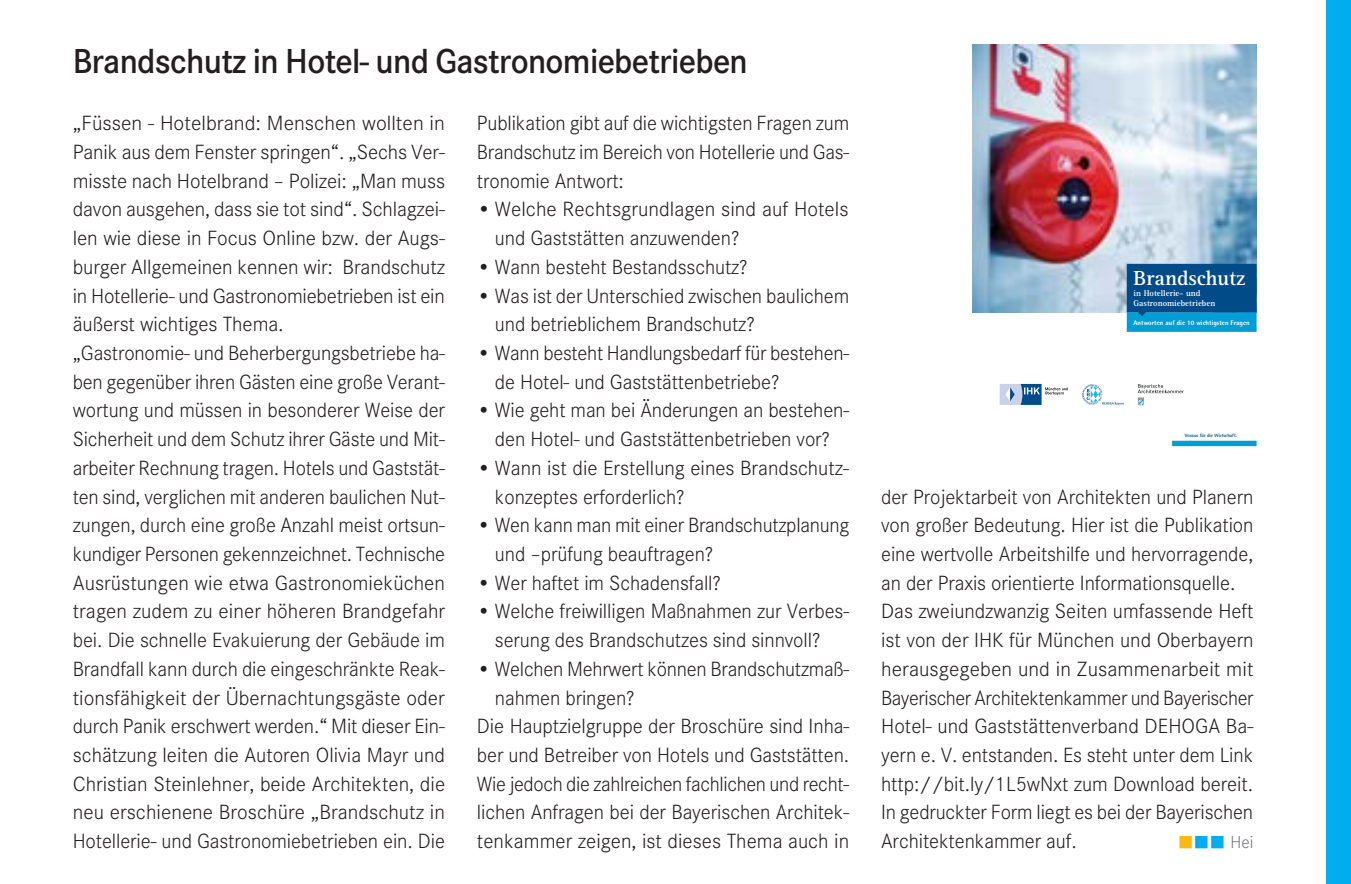
<style>
.page{position:relative;width:1351px;height:884px;background:#fff}
.page>*{position:absolute;margin:0;border:0;box-sizing:border-box;transform-origin:0 0}
.t1{font:600 36px "Corporate S";letter-spacing:-.02em;color:#231f20;scale:.96 1}
.t2{font:300 21.38px/28.8px "Corporate S";letter-spacing:-.005em;color:#231f20}
.t3{font:700 20.93px "Agfa Rotis Serif";color:#fff}
.t4{font:300 18px "Corporate S";color:#76787b}
.t5{font:700 8.55px/10.1px "Agfa Rotis Serif";color:#fff}
.t6{font:800 6.75px "Agfa Rotis Semisans";color:#fff}
.t7{font:800 4.73px "Agfa Rotis Semisans";color:#004b88}
.s1{color:#fcb914}
.s2{color:#00aeef}
</style>
<div class="page">
<div style="left:1326px;top:0;width:24px;height:884px;background:#00aeef"></div>
<img style="left:972px;top:45px;width:284px;height:267px">
<svg style="left:1126px;top:264px;width:130px;height:68px;background:#03649e"></svg>
<svg style="left:999px;top:384px;width:68px;height:21px"></svg>
<svg style="left:1172px;top:441px;width:84px;height:5px"></svg>
<svg style="left:1082px;top:384px;width:41px;height:21px"></svg>
<svg style="left:1137px;top:384px;width:46px;height:21px"></svg>
<h1 class="t1" style="left:73px;top:41px;width:704px">Brandschutz in Hotel- und Gastronomiebetrieben</h1>
<p class="t2" style="left:73px;top:109px;width:374px">„Füssen - Hotelbrand: Menschen wollten in Panik aus dem Fenster springen“. „Sechs Ver&shy;misste nach Hotelbrand – Polizei: „Man muss davon ausgehen, dass sie tot sind“. Schlagzei&shy;len wie diese in Focus Online bzw. der Augs&shy;burger Allgemeinen kennen wir: Brandschutz in Hotellerie- und Gastronomiebetrieben ist ein äußerst wichtiges Thema.<br>„Gastronomie- und Beherbergungsbetriebe ha&shy;ben gegenüber ihren Gästen eine große Verant&shy;wortung und müssen in besonderer Weise der Sicherheit und dem Schutz ihrer Gäste und Mit&shy;arbeiter Rechnung tragen. Hotels und Gaststät&shy;ten sind, verglichen mit anderen baulichen Nut&shy;zungen, durch eine große Anzahl meist ortsun&shy;kundiger Personen gekennzeichnet. Technische Ausrüstungen wie etwa Gastronomieküchen tragen zudem zu einer höheren Brandgefahr bei. Die schnelle Evakuierung der Gebäude im Brandfall kann durch die eingeschränkte Reak&shy;tionsfähigkeit der Übernachtungsgäste oder durch Panik erschwert werden.“ Mit dieser Ein&shy;schätzung leiten die Autoren Olivia Mayr und Christian Steinlehner, beide Architekten, die neu erschienene Broschüre „Brandschutz in Hotellerie- und Gastronomiebetrieben ein. Die</p>
<p class="t2" style="left:477px;top:109px;width:374px;text-align:justify">Publikation gibt auf die wichtigsten Fragen zum Brandschutz im Bereich von Hotellerie und Gas&shy;tronomie Antwort:</p>
<p class="t2" style="left:495px;top:195px;width:355px;text-indent:-18px">• Welche Rechtsgrundlagen sind auf Hotels und Gaststätten anzuwenden?</p>
<p class="t2" style="left:477px;top:252px;width:272px">• Wann besteht Bestandsschutz?</p>
<p class="t2" style="left:495px;top:281px;width:356px;text-indent:-18px">• Was ist der Unterschied zwischen baulichem und betrieblichem Brandschutz?</p>
<p class="t2" style="left:495px;top:339px;width:356px;text-indent:-18px">• Wann besteht Handlungsbedarf für bestehen&shy;de Hotel- und Gaststättenbetriebe?</p>
<p class="t2" style="left:477px;top:396px;width:374px;text-align:center">• Wie geht man bei Änderungen an bestehen&shy;den Hotel- und Gaststättenbetrieben vor?</p>
<p class="t2" style="left:495px;top:453px;width:355px;text-indent:-18px">• Wann ist die Erstellung eines Brandschutz&shy;konzeptes erforderlich?</p>
<p class="t2" style="left:495px;top:511px;width:356px;text-indent:-18px">• Wen kann man mit einer Brandschutzplanung und –prüfung beauftragen?</p>
<p class="t2" style="left:477px;top:568px;width:245px">• Wer haftet im Schadensfall?</p>
<p class="t2" style="left:477px;top:597px;width:374px;text-align:center">• Welche freiwilligen Maßnahmen zur Verbes&shy;serung des Brandschutzes sind sinnvoll?</p>
<p class="t2" style="left:477px;top:654px;width:374px">• Welchen Mehrwert können Brandschutzmaß-</p>
<p class="t2" style="left:495px;top:683px;width:141px">nahmen bringen?</p>
<p class="t2" style="left:477px;top:712px;width:374px">Die Hauptzielgruppe der Broschüre sind Inha-</p>
<p class="t2" style="left:477px;top:740px;width:374px">ber und Betreiber von Hotels und Gaststätten.</p>
<p class="t2" style="left:477px;top:769px;width:374px">Wie jedoch die zahlreichen fachlichen und recht-</p>
<p class="t2" style="left:477px;top:798px;width:374px">lichen Anfragen bei der Bayerischen Architek-</p>
<p class="t2" style="left:477px;top:826px;width:374px">tenkammer zeigen, ist dieses Thema auch in</p>
<p class="t3" style="left:1133px;top:266px;width:114px">Brandschutz</p>
<p class="t5" style="left:1133px;top:288px;width:83px">in Hotellerie- und<br>Gastronomiebetrieben</p>
<p class="t6" style="left:1133px;top:318px;width:118px">Antworten auf die 10 wichtigsten Fragen</p>
<p class="t7" style="left:1184px;top:432px;width:53px">Voraus für die Wirtschaft.</p>
<p class="t2" style="left:881px;top:482px;width:374px">der Projektarbeit von Architekten und Planern von großer Bedeutung. Hier ist die Publikation eine wertvolle Arbeitshilfe und hervorragende, an der Praxis orientierte Informationsquelle.<br>Das zweiundzwanzig Seiten umfassende Heft ist von der IHK für München und Oberbayern herausgegeben und in Zusammenarbeit mit Bayerischer Architektenkammer und Bayerischer Hotel- und Gaststättenverband DEHOGA Ba&shy;yern e. V. entstanden. Es steht unter dem Link http://bit.ly/1L5wNxt zum Download bereit.<br>In gedruckter Form liegt es bei der Bayerischen Architektenkammer auf.</p>
<p class="t4" style="left:1177px;top:832px;width:77px"><span class="s1">■</span><span class="s2">■■</span> Hei</p>
</div>
